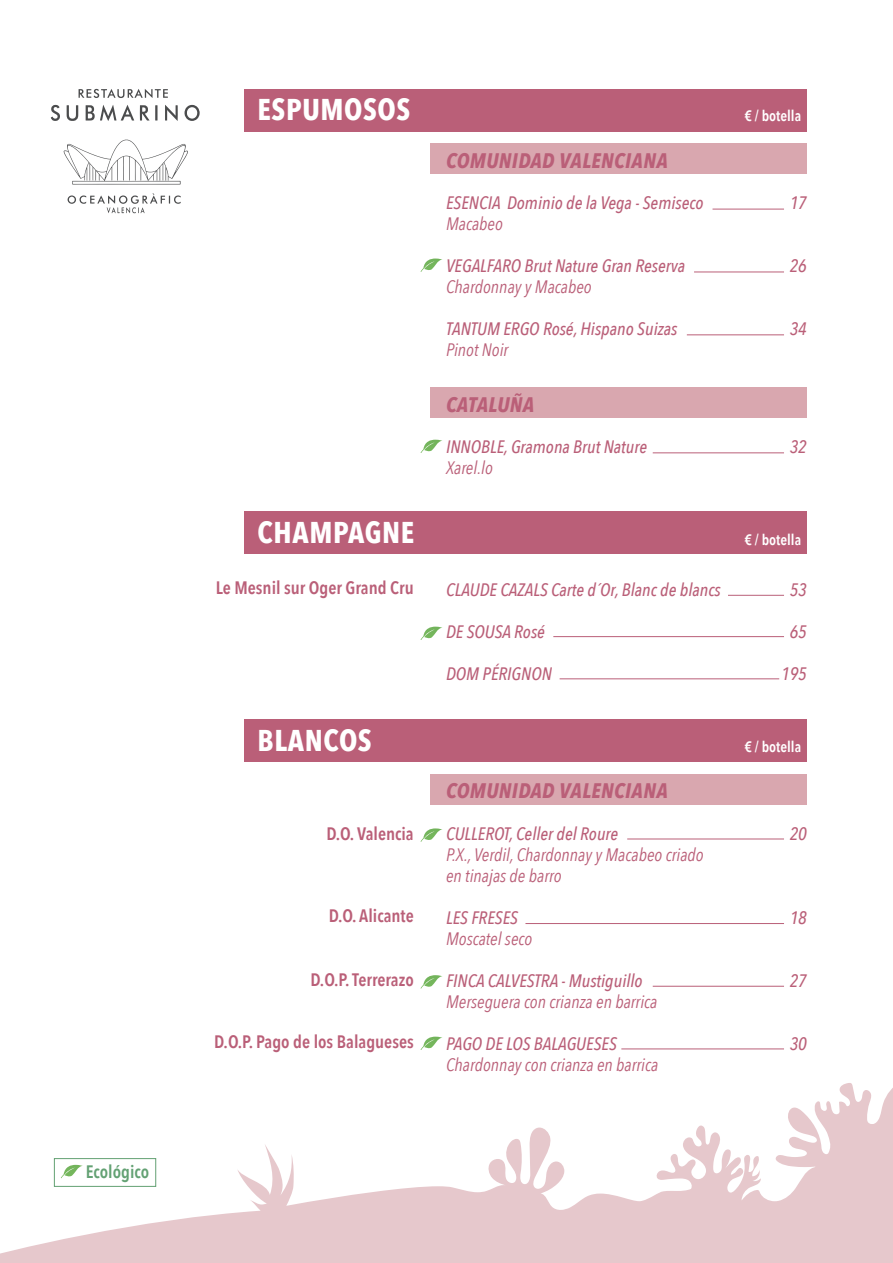
<style>
.page{position:relative;width:893px;height:1263px;background:#fff}
.page>*{position:absolute;margin:0;border:0;box-sizing:border-box;transform-origin:0 0}
.t1{font:700 30px "Avenir Next Condensed";letter-spacing:.02em;color:#fff}
.t2{font:italic 700 21px "Avenir Next Condensed";letter-spacing:.02em;color:#ba5f78}
.t3{font:italic 500 18px "Avenir Next Condensed";color:#ba5f78}
.t4{font:italic 18px/21px "Avenir Next Condensed";color:#ba5f78}
.t5{font:600 18px "Avenir Next Condensed";color:#ba5f78}
.t6{font:600 18px "Avenir Next Condensed";color:#63a173}
.t7{font:600 15px "Avenir Next Condensed";color:#fff}
</style>
<div class="page">
<div style="left:244px;top:89px;width:563px;height:42px;background:#ba5f78"></div>
<div style="left:244px;top:719px;width:563px;height:43px;background:#ba5f78"></div>
<div style="left:244px;top:511px;width:563px;height:43px;background:#ba5f78"></div>
<div style="left:430px;top:144px;width:377px;height:30px;background:#d9a7af"></div>
<div style="left:430px;top:774px;width:377px;height:30px;background:#d9a7af"></div>
<div style="left:430px;top:388px;width:377px;height:30px;background:#d9a7af"></div>
<svg style="left:185px;top:105px;width:15px;height:16px"></svg>
<svg style="left:165px;top:105px;width:13px;height:16px"></svg>
<svg style="left:67px;top:105px;width:11px;height:16px"></svg>
<svg style="left:86px;top:105px;width:48px;height:16px"></svg>
<svg style="left:51px;top:105px;width:9px;height:16px"></svg>
<svg style="left:140px;top:105px;width:18px;height:16px"></svg>
<svg style="left:79px;top:89px;width:89px;height:9px"></svg>
<svg style="left:68px;top:193px;width:113px;height:20px"></svg>
<svg style="left:64px;top:139px;width:124px;height:46px"></svg>
<svg style="left:0;top:1083px;width:893px;height:180px"></svg>
<hr style="left:712px;top:209px;width:72px;height:1px;background:#ba5f78">
<hr style="left:653px;top:453px;width:131px;height:1px;background:#ba5f78">
<hr style="left:728px;top:595px;width:56px;height:1px;background:#ba5f78">
<hr style="left:553px;top:636px;width:231px;height:1px;background:#ba5f78">
<hr style="left:627px;top:839px;width:157px;height:1px;background:#ba5f78">
<hr style="left:525px;top:923px;width:259px;height:1px;background:#ba5f78">
<hr style="left:653px;top:986px;width:131px;height:1px;background:#ba5f78">
<hr style="left:621px;top:1049px;width:163px;height:1px;background:#ba5f78">
<hr style="left:560px;top:679px;width:219px;height:1px;background:#ba5f78">
<hr style="left:694px;top:272px;width:90px;height:1px;background:#ba5f78">
<hr style="left:687px;top:335px;width:97px;height:1px;background:#ba5f78">
<svg style="left:421px;top:258px;width:21px;height:14px"></svg>
<svg style="left:421px;top:440px;width:21px;height:13px"></svg>
<svg style="left:421px;top:627px;width:21px;height:13px"></svg>
<svg style="left:421px;top:828px;width:21px;height:14px"></svg>
<svg style="left:421px;top:975px;width:21px;height:14px"></svg>
<svg style="left:421px;top:1037px;width:21px;height:13px"></svg>
<svg style="left:61px;top:1165px;width:22px;height:13px"></svg>
<div style="left:54px;top:1158px;width:102px;height:29px;border:1px solid #63a173"></div>
<p class="t6" style="left:86px;top:1156px;width:65px">Ecológico</p>
<p class="t1" style="left:258px;top:91px;width:154px">ESPUMOSOS</p>
<p class="t1" style="left:258px;top:514px;width:158px">CHAMPAGNE</p>
<p class="t5" style="left:216px;top:572px;width:199px">Le Mesnil sur Oger Grand Cru</p>
<p class="t1" style="left:258px;top:722px;width:116px">BLANCOS</p>
<p class="t5" style="left:326px;top:818px;width:89px">D.O. Valencia</p>
<p class="t5" style="left:329px;top:900px;width:87px">D.O. Alicante</p>
<p class="t5" style="left:311px;top:964px;width:105px">D.O.P. Terrerazo</p>
<p class="t5" style="left:214px;top:1026px;width:201px">D.O.P. Pago de los Balagueses</p>
<p class="t2" style="left:446px;top:147px;width:223px">COMUNIDAD VALENCIANA</p>
<p class="t3" style="left:446px;top:192px;width:259px">ESENCIA Dominio de la Vega - Semiseco</p>
<p class="t4" style="left:446px;top:213px;width:58px">Macabeo</p>
<p class="t3" style="left:446px;top:255px;width:241px">VEGALFARO Brut Nature Gran Reserva</p>
<p class="t4" style="left:446px;top:276px;width:147px">Chardonnay y Macabeo</p>
<p class="t3" style="left:446px;top:318px;width:233px">TANTUM ERGO Rosé, Hispano Suizas</p>
<p class="t4" style="left:446px;top:339px;width:64px">Pinot Noir</p>
<p class="t2" style="left:446px;top:391px;width:90px">CATALUÑA</p>
<p class="t3" style="left:446px;top:435px;width:202px">INNOBLE, Gramona Brut Nature</p>
<p class="t4" style="left:446px;top:457px;width:48px">Xarel.lo</p>
<p class="t3" style="left:446px;top:579px;width:276px">CLAUDE CAZALS Carte d´Or, Blanc de blancs</p>
<p class="t3" style="left:446px;top:621px;width:100px">DE SOUSA Rosé</p>
<p class="t3" style="left:446px;top:663px;width:107px">DOM PÉRIGNON</p>
<p class="t7" style="left:744px;top:103px;width:58px">€ / botella</p>
<p class="t3" style="left:790px;top:192px;width:19px">17</p>
<p class="t3" style="left:790px;top:255px;width:19px">26</p>
<p class="t3" style="left:790px;top:318px;width:19px">34</p>
<p class="t3" style="left:790px;top:435px;width:19px">32</p>
<p class="t7" style="left:744px;top:526px;width:58px">€ / botella</p>
<p class="t3" style="left:790px;top:579px;width:19px">53</p>
<p class="t3" style="left:790px;top:621px;width:19px">65</p>
<p class="t3" style="left:781px;top:663px;width:27px">195</p>
<p class="t2" style="left:446px;top:778px;width:223px">COMUNIDAD VALENCIANA</p>
<p class="t3" style="left:446px;top:822px;width:174px">CULLEROT, Celler del Roure</p>
<p class="t4" style="left:446px;top:844px;width:259px">P.X., Verdil, Chardonnay y Macabeo criado en tinajas de barro</p>
<p class="t3" style="left:446px;top:906px;width:73px">LES FRESES</p>
<p class="t4" style="left:446px;top:928px;width:88px">Moscatel seco</p>
<p class="t3" style="left:446px;top:969px;width:198px">FINCA CALVESTRA - Mustiguillo</p>
<p class="t4" style="left:446px;top:991px;width:213px">Merseguera con crianza en barrica</p>
<p class="t3" style="left:446px;top:1032px;width:172px">PAGO DE LOS BALAGUESES</p>
<p class="t4" style="left:446px;top:1054px;width:214px">Chardonnay con crianza en barrica</p>
<p class="t7" style="left:744px;top:733px;width:58px">€ / botella</p>
<p class="t3" style="left:790px;top:822px;width:19px">20</p>
<p class="t3" style="left:790px;top:906px;width:19px">18</p>
<p class="t3" style="left:790px;top:969px;width:19px">27</p>
<p class="t3" style="left:790px;top:1032px;width:19px">30</p>
</div>
